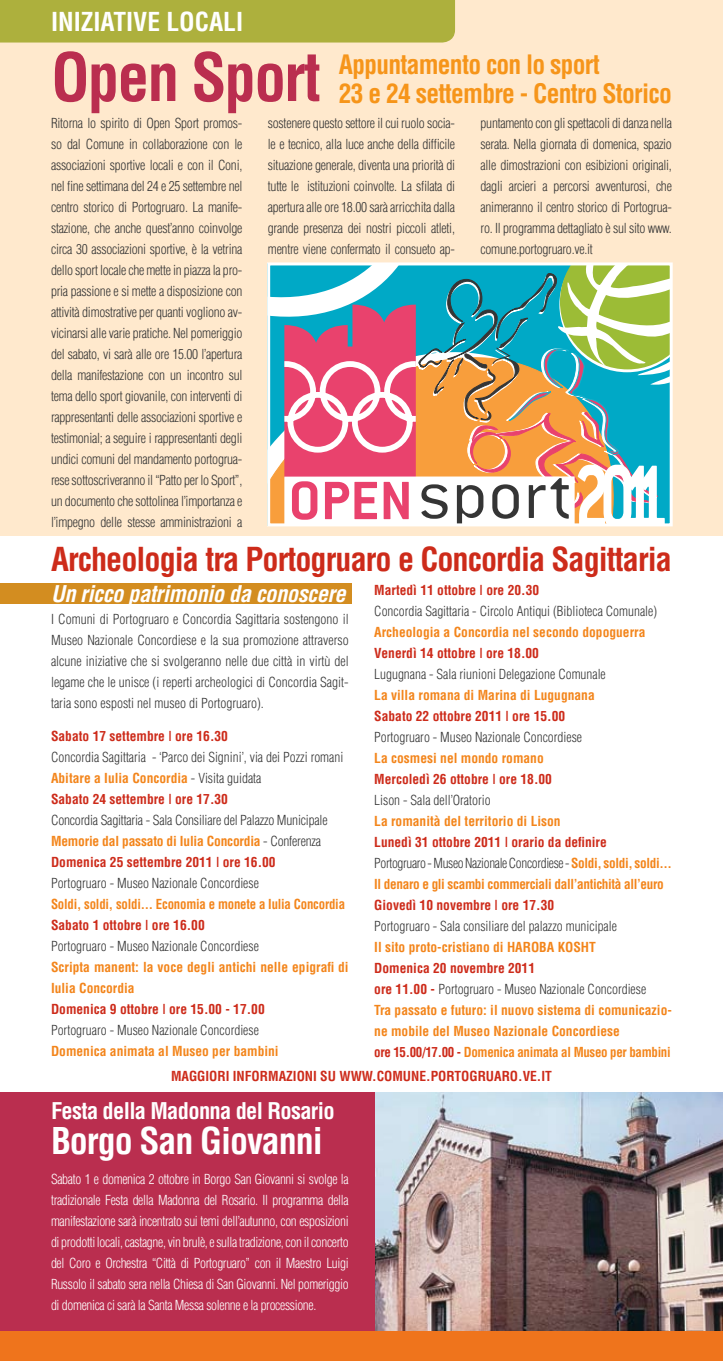
<style>
.page{position:relative;width:723px;height:1361px;background:#fff}
.page>*{position:absolute;margin:0;border:0;box-sizing:border-box;transform-origin:0 0}
.t1{font:700 condensed 64.65px "Helvetica";color:#ba2e4f}
.t2{font:700 condensed 36px "Helvetica";color:#fff}
.t3{font:700 condensed 32.25px "Helvetica";letter-spacing:-.03em;color:#cd2b1a}
.t4{font:700 condensed 26.1px/29px "Helvetica";letter-spacing:-.03em;color:#f6951a}
.t5{font:700 condensed 25.5px "Helvetica";color:#fff}
.t6{font:italic 700 condensed 22.5px "Helvetica";letter-spacing:-.02em;color:#fff}
.t7{font:700 condensed 22.5px "Helvetica";letter-spacing:-.03em;color:#fff}
.t8{font:300 condensed 13.5px/21px "Helvetica";color:#353535;text-align:justify}
.t9{font:700 condensed 13.5px/21px "Helvetica";color:#f3851b}
.t10{font:300 condensed 13.5px/21px "Helvetica";letter-spacing:-.025em;color:#fff;text-align:justify}
.t11{font:700 condensed 13.5px "Helvetica";color:#cd2b1a}
.t12{font:700 condensed 13.5px/21px "Helvetica";letter-spacing:-.025em;color:#f3851b}
.t13{font:700 condensed 13.5px "Helvetica";color:#f3851b;scale:.95 1}
.s1{font-weight:700;color:#f3851b}
.s2{font-weight:700;color:#cd2b1a}
.s3{color:#cd2b1a}
.s4{font-weight:300;color:#353535}
</style>
<div class="page">
<div style="left:0;top:1092px;width:723px;height:269px;background:#ba2e4f"></div>
<img style="left:375px;top:1092px;width:348px;height:239px">
<div style="left:0;top:0;width:723px;height:536px;background:#ffe9cd"></div>
<div style="left:0;top:0;width:455px;height:43px;background:#adb03d"></div>
<div style="left:0;top:1331px;width:723px;height:30px;background:#ef741c"></div>
<div style="left:0;top:583px;width:351px;height:21px;background:#d38d20"></div>
<svg style="left:271px;top:266px;width:398px;height:256px;background:#a4a29a"></svg>
<div style="left:267px;top:262px;width:406px;height:264px;border:3px solid #fff"></div>
<h3 class="t5" style="left:51px;top:6px;width:35px">INIZIATIVE</h3>
<h3 class="t5" style="left:167px;top:6px;width:14px">LOCALI</h3>
<h1 class="t1" style="left:51px;top:38px;width:271px">Open Sport</h1>
<h3 class="t4" style="left:339px;top:50px;width:334px">Appuntamento con lo sport<br>23 e 24 settembre - Centro Storico</h3>
<p class="t8" style="left:51px;top:112px;width:193px">Ritorna lo spirito di Open Sport promos&shy;so dal Comune in collaborazione con le associazioni sportive locali e con il Coni, nel fine settimana del 24 e 25 settembre nel centro storico di Portogruaro. La manife&shy;stazione, che anche quest’anno coinvolge circa 30 associazioni sportive, è la vetrina dello sport locale che mette in piazza la pro&shy;pria passione e si mette a disposizione con attività dimostrative per quanti vogliono av&shy;vicinarsi alle varie pratiche. Nel pomeriggio del sabato, vi sarà alle ore 15.00 l’apertura della manifestazione con un incontro sul tema dello sport giovanile, con interventi di rappresentanti delle associazioni sportive e testimonial; a seguire i rappresentanti degli undici comuni del mandamento portogrua&shy;rese sottoscriveranno il “Patto per lo Sport”, un documento che sottolinea l’importanza e l’impegno delle stesse amministrazioni a</p>
<p class="t8" style="left:268px;top:112px;width:189px">sostenere questo settore il cui ruolo socia&shy;le e tecnico, alla luce anche della difficile situazione generale, diventa una priorità di tutte le istituzioni coinvolte. La sfilata di apertura alle ore 18.00 sarà arricchita dalla grande presenza dei nostri piccoli atleti, mentre viene confermato il consueto ap-</p>
<p class="t8" style="left:480px;top:112px;width:193px">puntamento con gli spettacoli di danza nella serata. Nella giornata di domenica, spazio alle dimostrazioni con esibizioni originali, dagli arcieri a percorsi avventurosi, che animeranno il centro storico di Portogrua&shy;ro. Il programma dettagliato è sul sito www. comune.portogruaro.ve.it</p>
<h3 class="t3" style="left:51px;top:540px;width:622px">Archeologia tra Portogruaro e Concordia Sagittaria</h3>
<h3 class="t6" style="left:51px;top:580px;width:296px">Un ricco patrimonio da conoscere</h3>
<p class="t8" style="left:51px;top:609px;width:299px">I Comuni di Portogruaro e Concordia Sagittaria sostengono il Museo Nazionale Concordiese e la sua promozione attraverso alcune iniziative che si svolgeranno nelle due città in virtù del legame che le unisce (i reperti archeologici di Concordia Sagit&shy;taria sono esposti nel museo di Portogruaro).</p>
<p class="t11" style="left:51px;top:728px;width:178px">Sabato 17 settembre | ore 16.30</p>
<p class="t8" style="left:51px;top:747px;width:294px;text-align:left">Concordia Sagittaria - ‘Parco dei Signini’, via dei Pozzi romani<br><span class="s1">Abitare a Iulia Concordia</span> - Visita guidata<br><span class="s2">Sabato 24 settembre | ore 17.30</span></p>
<p class="t8" style="left:51px;top:810px;width:278px;text-align:left">Concordia Sagittaria - Sala Consiliare del Palazzo Municipale<br><span class="s1">Memorie dal passato di Iulia Concordia</span> - Conferenza<br><span class="s2">Domenica 25 settembre 2011 | ore 16.00</span></p>
<p class="t8" style="left:51px;top:873px;width:209px">Portogruaro - Museo Nazionale Concordiese</p>
<p class="t13" style="left:51px;top:896px;width:311px">Soldi, soldi, soldi... Economia e monete a Iulia Concordia</p>
<p class="t11" style="left:51px;top:917px;width:155px">Sabato 1 ottobre | ore 16.00</p>
<p class="t8" style="left:51px;top:936px;width:209px">Portogruaro - Museo Nazionale Concordiese</p>
<p class="t9" style="left:51px;top:957px;width:299px">Scripta manent: la voce degli antichi nelle epigrafi di<br>Iulia Concordia</p>
<p class="t11" style="left:51px;top:1001px;width:215px">Domenica 9 ottobre | ore 15.00 - 17.00</p>
<p class="t8" style="left:51px;top:1020px;width:209px">Portogruaro - Museo Nazionale Concordiese</p>
<p class="t9" style="left:51px;top:1041px;width:229px">Domenica animata al Museo per bambini</p>
<p class="t11" style="left:374px;top:582px;width:166px">Martedì 11 ottobre | ore 20.30</p>
<p class="t8" style="left:374px;top:600px;width:284px">Concordia Sagittaria - Circolo Antiqui (Biblioteca Comunale)</p>
<p class="t9" style="left:374px;top:621px;width:273px">Archeologia a Concordia nel secondo dopoguerra</p>
<p class="t11" style="left:374px;top:645px;width:166px">Venerdì 14 ottobre | ore 18.00</p>
<p class="t8" style="left:374px;top:663px;width:233px">Lugugnana - Sala riunioni Delegazione Comunale</p>
<p class="t9" style="left:374px;top:684px;width:222px">La villa romana di Marina di Lugugnana</p>
<p class="t11" style="left:374px;top:708px;width:192px">Sabato 22 ottobre 2011 | ore 15.00</p>
<p class="t8" style="left:374px;top:726px;width:209px">Portogruaro - Museo Nazionale Concordiese</p>
<p class="t9" style="left:374px;top:747px;width:171px">La cosmesi nel mondo romano</p>
<p class="t11" style="left:374px;top:771px;width:179px">Mercoledì 26 ottobre | ore 18.00</p>
<p class="t8" style="left:374px;top:789px;width:118px">Lison - Sala dell’Oratorio</p>
<p class="t9" style="left:374px;top:810px;width:188px">La romanità del territorio di Lison</p>
<p class="t12" style="left:374px;top:831px;width:299px"><span class="s3">Lunedì 31 ottobre 2011 | orario da definire<br></span><span class="s4">Portogruaro - Museo Nazionale Concordiese -</span> Soldi, soldi, soldi...<br>Il denaro e gli scambi commerciali dall’antichità all’euro</p>
<p class="t11" style="left:374px;top:897px;width:181px">Giovedì 10 novembre | ore 17.30</p>
<p class="t8" style="left:374px;top:915px;width:244px">Portogruaro - Sala consiliare del palazzo municipale</p>
<p class="t9" style="left:374px;top:936px;width:150px">Il sito proto-cristiano di HAROBA</p>
<p class="t9" style="left:558px;top:936px;width:39px">KOSHT</p>
<p class="t9" style="left:374px;top:957px;width:299px"><span class="s3">Domenica 20 novembre 2011<br>ore 11.00 -</span> <span class="s4">Portogruaro - Museo Nazionale Concordiese<br></span>Tra passato e futuro: il nuovo sistema di comunicazio&shy;ne mobile del Museo Nazionale Concordiese<br><span class="s3">ore 15.00/17.00 -</span> Domenica animata al Museo per bambini</p>
<p class="t11" style="left:171px;top:1068px;width:382px">maggiori informazioni su www.comune.portogruaro.ve.it</p>
<h3 class="t7" style="left:51px;top:1097px;width:285px">Festa della Madonna del Rosario</h3>
<h2 class="t2" style="left:51px;top:1119px;width:273px">Borgo San Giovanni</h2>
<p class="t10" style="left:51px;top:1168px;width:299px">Sabato 1 e domenica 2 ottobre in Borgo San Giovanni si svolge la tradizionale Festa della Madonna del Rosario. Il programma della manifestazione sarà incentrato sui temi dell’autunno, con esposizioni di prodotti locali, castagne, vin brulè, e sulla tradizione, con il concerto del Coro e Orchestra “Città di Portogruaro” con il Maestro Luigi Russolo il sabato sera nella Chiesa di San Giovanni. Nel pomeriggio di domenica ci sarà la Santa Messa solenne e la processione.</p>
</div>
